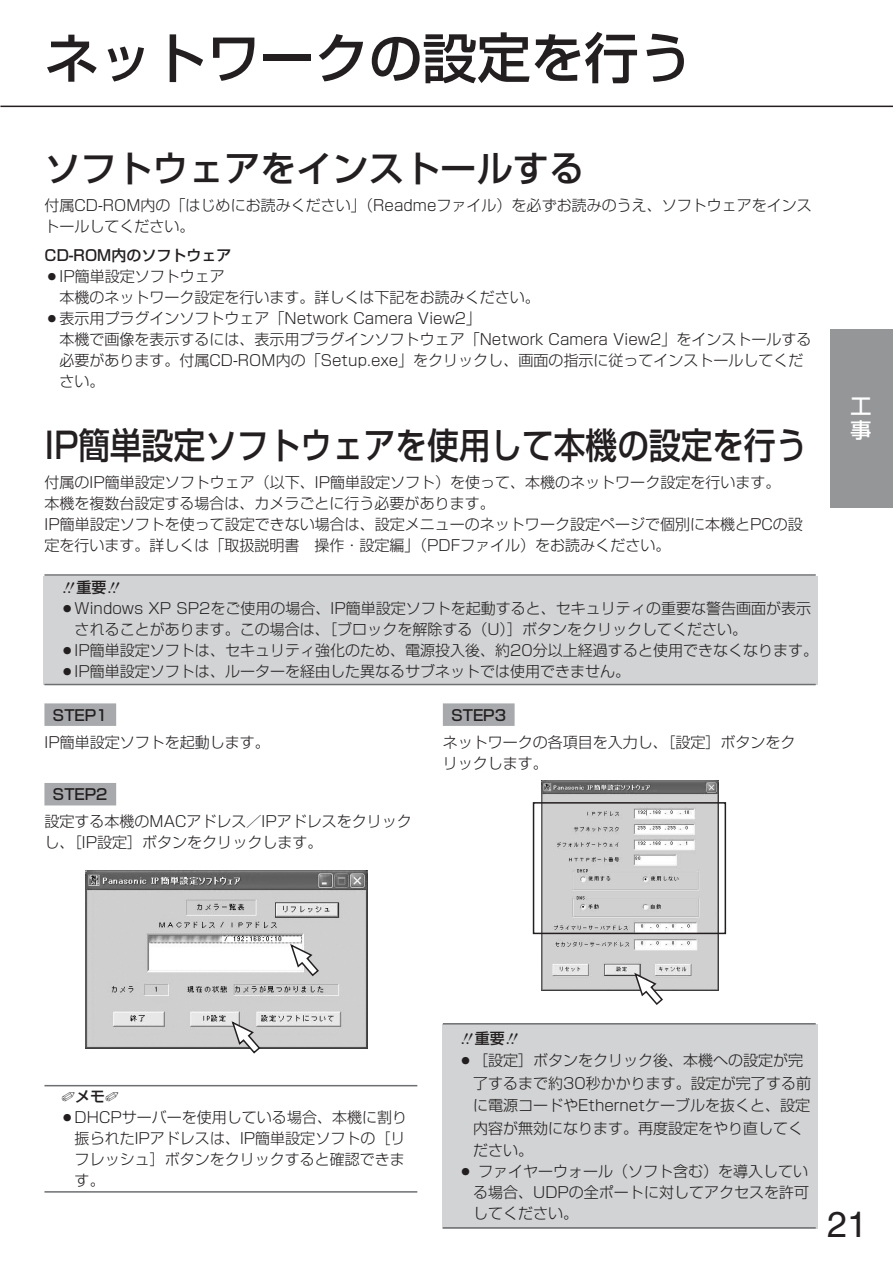
<style>
.page{position:relative;width:893px;height:1262px;background:#fff}
.page>*{position:absolute;margin:0;border:0;box-sizing:border-box;transform-origin:0 0}
.t1{font:500 54px "Shin Go";color:#231f20}
.t2{font:500 36px "Shin Go";color:#231f20;scale:.88 1}
.t3{font:500 36px "Shin Go";color:#231f20}
.t4{font:36px "Helvetica";color:#231f20}
.t5{font:500 21px/24px "Shin Go";color:#fff}
.t6{font:300 15px/21px "Shin Go";color:#231f20}
.t7{font:500 15px "Shin Go";color:#231f20}
</style>
<div class="page">
<div style="left:43px;top:576px;width:774px;height:109px;background:#d1d3d4"></div>
<hr style="left:44px;top:574px;width:771px;height:2px;background:#6d6f71">
<hr style="left:44px;top:684px;width:771px;height:1px;background:#6d6f71">
<div style="left:442px;top:1024px;width:375px;height:204px;background:#d1d3d4"></div>
<div style="left:44px;top:703px;width:72px;height:23px;background:#a7a9ac"></div>
<div style="left:44px;top:783px;width:72px;height:22px;background:#a7a9ac"></div>
<hr style="left:44px;top:1084px;width:373px;height:2px;background:#6d6f71">
<hr style="left:44px;top:1191px;width:373px;height:1px;background:#6d6f71">
<div style="left:443px;top:703px;width:71px;height:23px;background:#a7a9ac"></div>
<hr style="left:443px;top:1023px;width:372px;height:1px;background:#6d6f71">
<hr style="left:443px;top:1227px;width:372px;height:1px;background:#6d6f71">
<hr style="left:1px;top:106px;width:891px;height:1px;background:#231f20">
<div style="left:830px;top:329px;width:62px;height:178px;background:#949698"></div>
<img style="left:85px;top:871px;width:282px;height:177px">
<img style="left:541px;top:780px;width:177px;height:210px">
<svg style="left:230px;top:1019px;width:31px;height:35px"></svg>
<svg style="left:289px;top:942px;width:31px;height:35px"></svg>
<svg style="left:633px;top:971px;width:31px;height:34px"></svg>
<div style="left:532px;top:802px;width:194px;height:132px;border:2px solid #231f20"></div>
<h1 class="t1" style="left:44px;top:38px;width:650px">ネットワークの設定を行う</h1>
<h2 class="t3" style="left:44px;top:154px;width:542px">ソフトウェアをインストールする</h2>
<p class="t6" style="left:44px;top:197px;width:768px">付属CD-ROM内の「はじめにお読みください」（Readmeファイル）を必ずお読みのうえ、ソフトウェアをインストールしてください。</p>
<p class="t7" style="left:44px;top:249px;width:188px">CD-ROM内のソフトウェア</p>
<p class="t6" style="left:59px;top:267px;width:482px;text-indent:-15px">○IP簡単設定ソフトウェア<br>本機のネットワーク設定を行います。詳しくは下記をお読みください。</p>
<p class="t6" style="left:59px;top:309px;width:753px;text-indent:-15px">○表示用プラグインソフトウェア「Network Camera View2」<br>本機で画像を表示するには、表示用プラグインソフトウェア「Network Camera View2」をインストールする必要があります。付属CD-ROM内の「Setup.exe」をクリックし、画面の指示に従ってインストールしてください。</p>
<h2 class="t2" style="left:44px;top:431px;width:868px">IP簡単設定ソフトウェアを使用して本機の設定を行う</h2>
<p class="t6" style="left:44px;top:474px;width:760px">付属のIP簡単設定ソフトウェア（以下、IP簡単設定ソフト）を使って、本機のネットワーク設定を行います。<br>本機を複数台設定する場合は、カメラごとに行う必要があります。<br>IP簡単設定ソフトを使って設定できない場合は、設定メニューのネットワーク設定ページで個別に本機とPCの設定を行います。詳しくは「取扱説明書　操作・設定編」（PDFファイル）をお読みください。</p>
<p class="t7" style="left:76px;top:582px;width:32px">重要</p>
<p class="t6" style="left:75px;top:600px;width:738px;text-indent:-15px">○Windows XP SP2をご使用の場合、IP簡単設定ソフトを起動すると、セキュリティの重要な警告画面が表示されることがあります。この場合は、［ブロックを解除する（U）］ボタンをクリックしてください。</p>
<p class="t6" style="left:60px;top:642px;width:759px">○IP簡単設定ソフトは、セキュリティ強化のため、電源投入後、約20分以上経過すると使用できなくなります。</p>
<p class="t6" style="left:60px;top:663px;width:572px">○IP簡単設定ソフトは、ルーターを経由した異なるサブネットでは使用できません。</p>
<p class="t7" style="left:53px;top:709px;width:56px">STEP1</p>
<p class="t6" style="left:44px;top:734px;width:227px">IP簡単設定ソフトを起動します。</p>
<p class="t7" style="left:53px;top:789px;width:56px">STEP2</p>
<p class="t6" style="left:44px;top:813px;width:369px">設定する本機のMACアドレス／IPアドレスをクリックし、［IP設定］ボタンをクリックします。</p>
<p class="t7" style="left:451px;top:709px;width:56px">STEP3</p>
<p class="t6" style="left:443px;top:734px;width:354px">ネットワークの各項目を入力し、［設定］ボタンをクリックします。</p>
<h3 class="t5" style="left:850px;top:396px;width:22px">工事</h3>
<p class="t7" style="left:61px;top:1090px;width:59px">✐メモ✐</p>
<p class="t6" style="left:75px;top:1109px;width:334px;text-indent:-15px">○DHCPサーバーを使用している場合、本機に割り振られたIPアドレスは、IP簡単設定ソフトの［リフレッシュ］ボタンをクリックすると確認できます。</p>
<p class="t7" style="left:475px;top:1032px;width:32px">重要</p>
<p class="t6" style="left:473px;top:1051px;width:339px;line-height:22.5px;text-indent:-15px">○［設定］ボタンをクリック後、本機への設定が完了するまで約30秒かかります。設定が完了する前に電源コードやEthernetケーブルを抜くと、設定内容が無効になります。再度設定をやり直してください。</p>
<p class="t6" style="left:473px;top:1163px;width:337px;text-align:justify;text-indent:-15px">○ ファイヤーウォール（ソフト含む）を導入している場合、UDPの全ポートに対してアクセスを許可してください。</p>
<h2 class="t4" style="left:827px;top:1211px;width:42px">21</h2>
</div>
